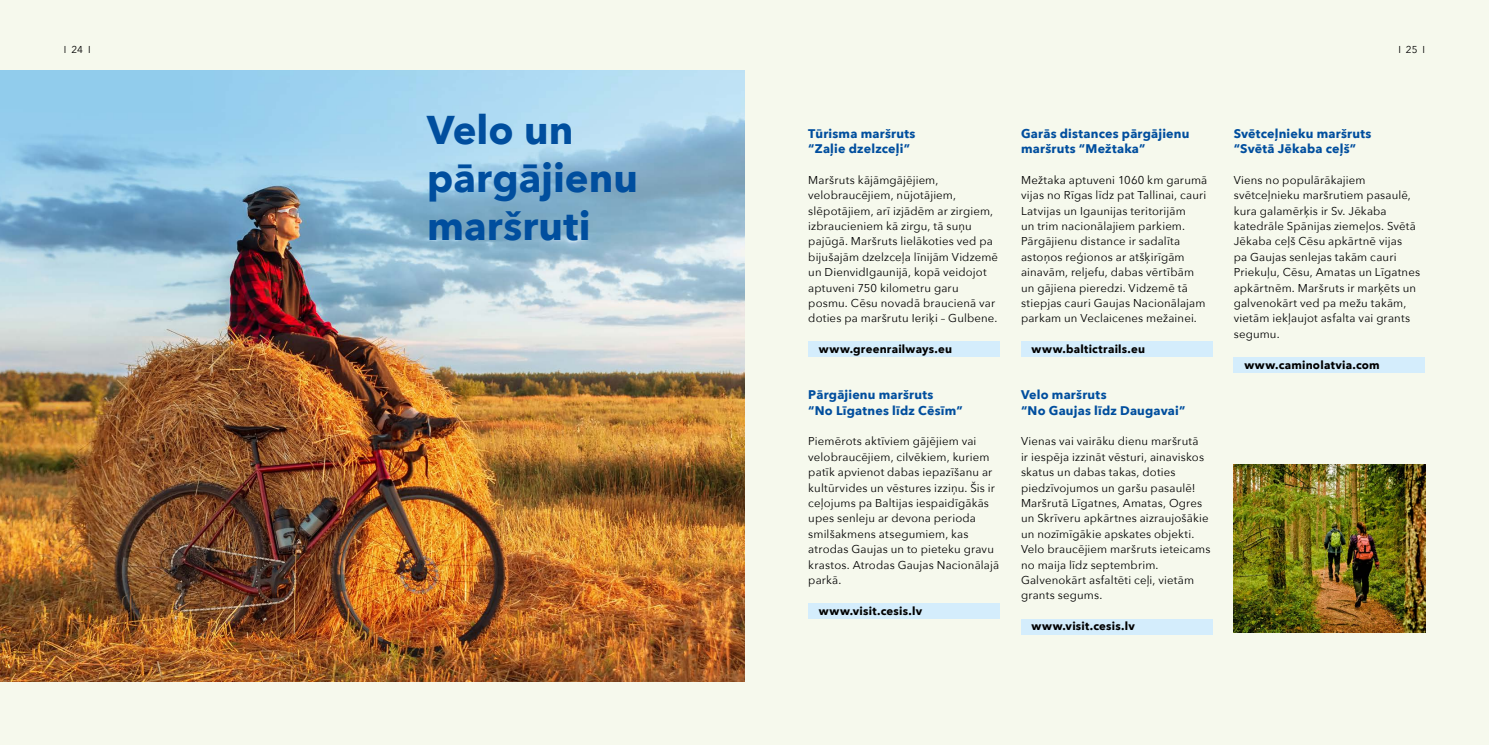
<style>
.page{position:relative;width:1489px;height:745px;background:#fff}
.page>*{position:absolute;margin:0;border:0;box-sizing:border-box;transform-origin:0 0}
.t1{font:700 40px/48px "Avenir Next";color:#004e9e}
.t2{font:700 12.5px/15.4px "Avenir Next";letter-spacing:.015em;color:#004e9e}
.t3{font:11.38px/15.4px "Avenir Next";letter-spacing:.015em;color:#000}
.t4{font:700 11.38px "Avenir Next";letter-spacing:.02em;color:#000}
.t5{font:10px "Avenir Next";color:#000}
</style>
<div class="page">
<div style="left:0;top:0;width:1488px;height:744px;background:#f6f9ed"></div>
<div style="left:808px;top:341px;width:191px;height:16px;background:#d4edfc"></div>
<div style="left:808px;top:603px;width:191px;height:15px;background:#d4edfc"></div>
<div style="left:1020px;top:341px;width:192px;height:16px;background:#d4edfc"></div>
<div style="left:1020px;top:618px;width:192px;height:16px;background:#d4edfc"></div>
<div style="left:1233px;top:357px;width:191px;height:15px;background:#d4edfc"></div>
<img style="left:1233px;top:464px;width:191px;height:168px">
<img style="left:0;top:71px;width:744px;height:609px">
<p class="t5" style="left:64px;top:41px;width:28px">I 24 I</p>
<p class="t5" style="left:1398px;top:41px;width:28px">I 25 I</p>
<h1 class="t1" style="left:427px;top:105px;width:212px">Velo un pārgājienu maršruti</h1>
<p class="t2" style="left:808px;top:125px;width:109px">Tūrisma maršruts “Zaļie dzelzceļi”</p>
<p class="t3" style="left:808px;top:171px;width:191px">Maršruts kājāmgājējiem, velobraucējiem, nūjotājiem, slēpotājiem, arī izjādēm ar zirgiem, izbraucieniem kā zirgu, tā suņu pajūgā. Maršruts lielākoties ved pa bijušajām dzelzceļa līnijām Vidzemē un DienvidIgaunijā, kopā veidojot aptuveni 750 kilometru garu posmu. Cēsu novadā braucienā var doties pa maršrutu Ieriķi – Gulbene.</p>
<p class="t4" style="left:818px;top:339px;width:135px">www.greenrailways.eu</p>
<p class="t2" style="left:808px;top:387px;width:156px">Pārgājienu maršruts<br>“No Līgatnes līdz Cēsīm”</p>
<p class="t3" style="left:808px;top:433px;width:192px">Piemērots aktīviem gājējiem vai velobraucējiem, cilvēkiem, kuriem patīk apvienot dabas iepazīšanu ar kultūrvides un vēstures izziņu. Šis ir ceļojums pa Baltijas iespaidīgākās upes senleju ar devona perioda smilšakmens atsegumiem, kas atrodas Gaujas un to pieteku gravu krastos. Atrodas Gaujas Nacionālajā parkā.</p>
<p class="t4" style="left:818px;top:600px;width:105px">www.visit.cesis.lv</p>
<p class="t2" style="left:1020px;top:125px;width:170px">Garās distances pārgājienu maršruts “Mežtaka”</p>
<p class="t3" style="left:1020px;top:171px;width:188px">Mežtaka aptuveni 1060 km garumā vijas no Rīgas līdz pat Tallinai, cauri Latvijas un Igaunijas teritorijām<br>un trim nacionālajiem parkiem.<br>Pārgājienu distance ir sadalīta astoņos reģionos ar atšķirīgām ainavām, reljefu, dabas vērtībām un gājiena pieredzi. Vidzemē tā stiepjas cauri Gaujas Nacionālajam parkam un Veclaicenes mežainei.</p>
<p class="t4" style="left:1031px;top:339px;width:115px">www.baltictrails.eu</p>
<p class="t2" style="left:1020px;top:387px;width:166px">Velo maršruts<br>“No Gaujas līdz Daugavai”</p>
<p class="t3" style="left:1020px;top:433px;width:191px">Vienas vai vairāku dienu maršrutā<br>ir iespēja izzināt vēsturi, ainaviskos skatus un dabas takas, doties piedzīvojumos un garšu pasaulē!<br>Maršrutā Līgatnes, Amatas, Ogres un Skrīveru apkārtnes aizraujošākie un nozīmīgākie apskates objekti.<br>Velo braucējiem maršruts ieteicams no maija līdz septembrim.<br>Galvenokārt asfaltēti ceļi, vietām grants segums.</p>
<p class="t4" style="left:1031px;top:616px;width:105px">www.visit.cesis.lv</p>
<p class="t2" style="left:1233px;top:125px;width:139px">Svētceļnieku maršruts “Svētā Jēkaba ceļš”</p>
<p class="t3" style="left:1233px;top:171px;width:188px">Viens no populārākajiem svētceļnieku maršrutiem pasaulē, kura galamērķis ir Sv. Jēkaba katedrāle Spānijas ziemeļos. Svētā<br>Jēkaba ceļš Cēsu apkārtnē vijas<br>pa Gaujas senlejas takām cauri<br>Priekuļu, Cēsu, Amatas un Līgatnes apkārtnēm. Maršruts ir marķēts un galvenokārt ved pa mežu takām, vietām iekļaujot asfalta vai grants segumu.</p>
<p class="t4" style="left:1244px;top:354px;width:137px">www.caminolatvia.com</p>
</div>
